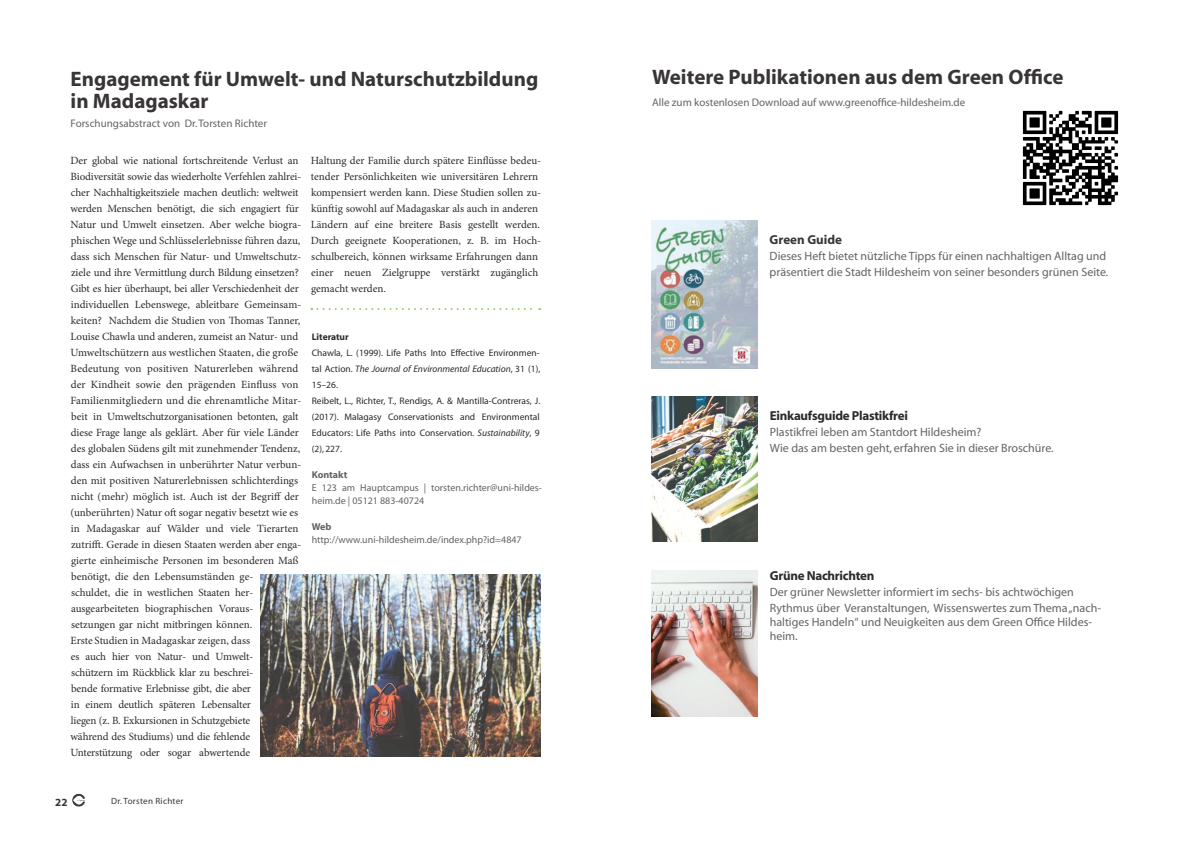
<style>
.page{position:relative;width:1191px;height:842px;background:#fff}
.page>*{position:absolute;margin:0;border:0;box-sizing:border-box;transform-origin:0 0}
.t1{font:700 21px/22px "Myriad";color:#393535}
.t2{font:700 13px "Myriad";letter-spacing:-.02em;color:#2e292a}
.t3{font:700 13px "Myriad";color:#393535}
.t4{font:12px/16px "Myriad";color:#656365}
.t5{font:11px/16px "Minion Pro";letter-spacing:-.005em;color:#2e292a}
.t6{font:11px "Myriad";color:#656365}
.t7{font:700 11px "Myriad";color:#393535}
.t8{font:10px/13px "Myriad";color:#656365}
.t9{font:700 10px "Myriad";color:#656365}
.t10{font:9.5px/16px "Myriad";color:#2e292a}
.t11{font:700 9.5px "Myriad";color:#2e292a}
.t12{font:9px "Myriad";letter-spacing:.03em;color:#393535}
.s1{font-style:italic}
</style>
<div class="page">
<img style="left:72px;top:793px;width:13px;height:14px">
<svg style="left:311px;top:308px;width:229px;height:2px"></svg>
<img style="left:261px;top:574px;width:279px;height:183px">
<img style="left:651px;top:220px;width:106px;height:149px">
<img style="left:651px;top:570px;width:106px;height:146px">
<img style="left:652px;top:396px;width:106px;height:146px">
<img style="left:1022px;top:110px;width:97px;height:96px">
<h1 class="t1" style="left:71px;top:68px;width:469px">Engagement für Umwelt- und Naturschutzbildung in Madagaskar</h1>
<p class="t6" style="left:71px;top:117px;width:198px">Forschungsabstract von Dr. Torsten Richter</p>
<p class="t5" style="left:70px;top:153px;width:232px">Der global wie national fortschreitende Verlust an Biodiversität sowie das wiederholte Verfehlen zahlrei&shy;cher Nachhaltigkeitsziele machen deutlich: weltweit werden Menschen benötigt, die sich engagiert für Natur und Umwelt einsetzen. Aber welche biogra&shy;phischen Wege und Schlüsselerlebnisse führen dazu, dass sich Menschen für Natur- und Umweltschutz&shy;ziele und ihre Vermittlung durch Bildung einsetzen?<br>Gibt es hier überhaupt, bei aller Verschiedenheit der individuellen Lebenswege, ableitbare Gemeinsam&shy;keiten? Nachdem die Studien von Thomas Tanner, Louise Chawla und anderen, zumeist an Natur- und Umweltschützern aus westlichen Staaten, die große Bedeutung von positiven Naturerleben während der Kindheit sowie den prägenden Einfluss von Familienmitgliedern und die ehrenamtliche Mitar&shy;beit in Umweltschutzorganisationen betonten, galt diese Frage lange als geklärt. Aber für viele Länder des globalen Südens gilt mit zunehmender Tendenz, dass ein Aufwachsen in unberührter Natur verbun&shy;den mit positiven Naturerlebnissen schlichterdings nicht (mehr) möglich ist. Auch ist der Begriff der (unberührten) Natur oft sogar negativ besetzt wie es in Madagaskar auf Wälder und viele Tierarten zutrifft. Gerade in diesen Staaten werden aber enga&shy;gierte einheimische Personen im besonderen Maß benötigt, die den Lebensumständen ge-<br>schuldet, die in westlichen Staaten her&shy;ausgearbeiteten biographischen Voraus-<br>setzungen gar nicht mitbringen können.<br>Erste Studien in Madagaskar zeigen, dass<br>es auch hier von Natur- und Umwelt-<br>schützern im Rückblick klar zu beschrei-<br>bende formative Erlebnisse gibt, die aber<br>in einem deutlich späteren Lebensalter<br>liegen (z. B. Exkursionen in Schutzgebiete<br>während des Studiums) und die fehlende Unterstützung oder sogar abwertende</p>
<p class="t5" style="left:311px;top:153px;width:232px">Haltung der Familie durch spätere Einflüsse bedeu&shy;tender Persönlichkeiten wie universitären Lehrern kompensiert werden kann. Diese Studien sollen zu&shy;künftig sowohl auf Madagaskar als auch in anderen Ländern auf eine breitere Basis gestellt werden.<br>Durch geeignete Kooperationen, z. B. im Hoch&shy;schulbereich, können wirksame Erfahrungen dann einer neuen Zielgruppe verstärkt zugänglich gemacht werden.</p>
<p class="t11" style="left:312px;top:332px;width:38px">Literatur</p>
<p class="t10" style="left:312px;top:345px;width:230px">Chawla, L. (1999). Life Paths Into Effective Environmen&shy;tal Action. <span class="s1">The Journal of Environmental Education</span>, 31 (1), 15–26.<br>Reibelt, L., Richter, T., Rendigs, A. &amp; Mantilla-Contreras, J. (2017). Malagasy Conservationists and Environmental Educators: Life Paths into Conservation. <span class="s1">Sustainability</span>, 9 (2), 227.</p>
<p class="t9" style="left:312px;top:469px;width:37px">Kontakt</p>
<p class="t8" style="left:312px;top:481px;width:232px">E 123 am Hauptcampus | torsten.richter@uni-hildes&shy;heim.de | 05121 883-40724</p>
<p class="t9" style="left:312px;top:521px;width:21px">Web</p>
<p class="t8" style="left:312px;top:533px;width:211px">http://www.uni-hildesheim.de/index.php?id=4847</p>
<p class="t7" style="left:55px;top:796px;width:14px">22</p>
<p class="t12" style="left:111px;top:797px;width:74px">Dr. Torsten Richter</p>
<h1 class="t1" style="left:652px;top:66px;width:413px">Weitere Publikationen aus dem Green Office</h1>
<p class="t6" style="left:652px;top:97px;width:314px">Alle zum kostenlosen Download auf www.greenoffice-hildesheim.de</p>
<p class="t3" style="left:769px;top:233px;width:74px">Green Guide</p>
<p class="t4" style="left:769px;top:249px;width:340px">Dieses Heft bietet nützliche Tipps für einen nachhaltigen Alltag und präsentiert die Stadt Hildesheim von seiner besonders grünen Seite.</p>
<p class="t2" style="left:770px;top:409px;width:140px">Einkaufsguide Plastikfrei</p>
<p class="t4" style="left:770px;top:425px;width:285px">Plastikfrei leben am Stantdort Hildesheim?<br>Wie das am besten geht, erfahren Sie in dieser Broschüre.</p>
<p class="t2" style="left:769px;top:569px;width:106px">Grüne Nachrichten</p>
<p class="t4" style="left:769px;top:585px;width:333px">Der grüner Newsletter informiert im sechs- bis achtwöchigen<br>Rythmus über Veranstaltungen, Wissenswertes zum Thema „nach-</p>
<p class="t4" style="left:769px;top:616px;width:324px;line-height:14px">haltiges Handeln“ und Neuigkeiten aus dem Green Office Hildes&shy;heim.</p>
</div>
